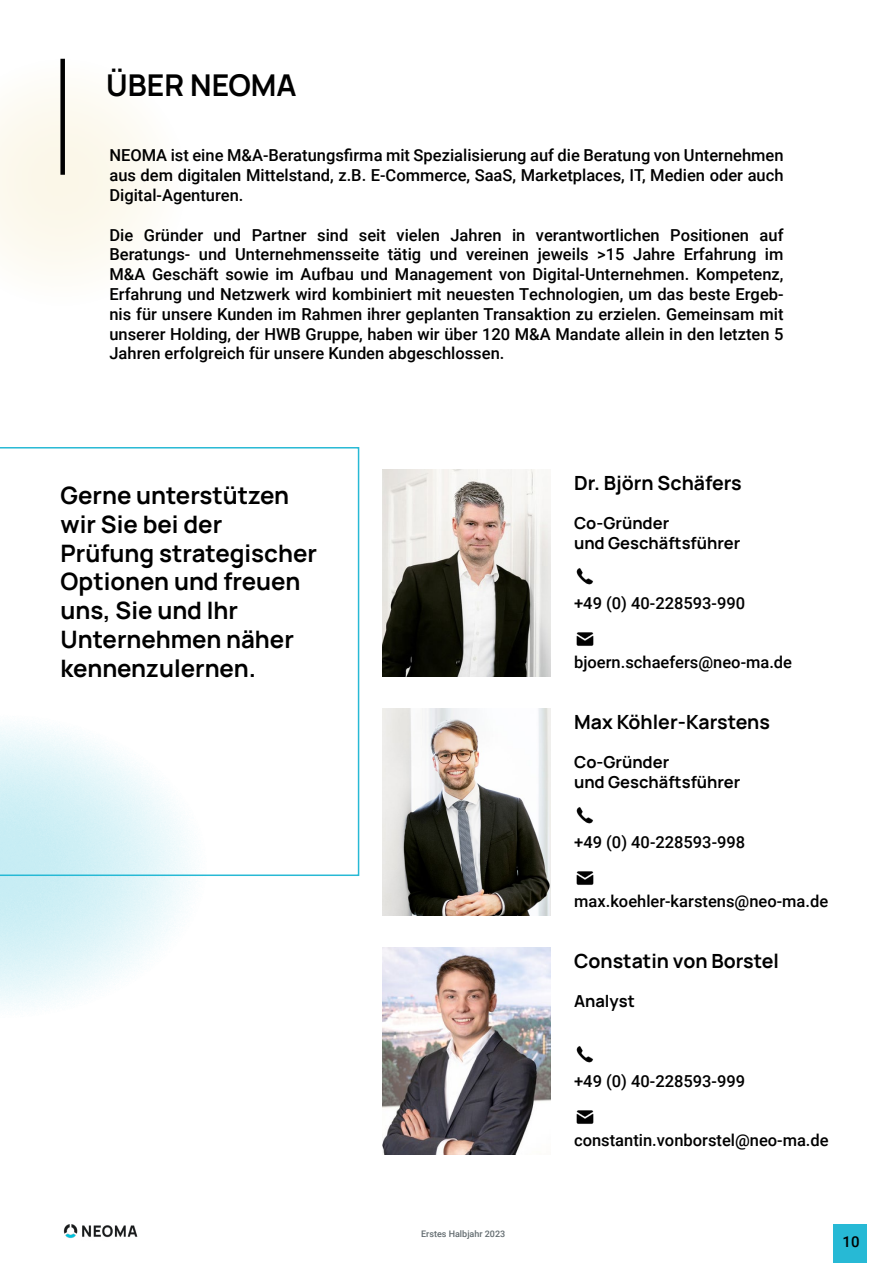
<style>
.page{position:relative;width:893px;height:1263px;background:#fff}
.page>*{position:absolute;margin:0;border:0;box-sizing:border-box;transform-origin:0 0}
.t1{font:200 30px "Manrope";color:#000}
.t2{font:200 24px/28.8px "Manrope";color:#000}
.t3{font:200 19.5px "Manrope";color:#000}
.t4{font:500 16.5px/19.8px "Roboto";color:#000;text-align:justify}
.t5{font:200 16.5px/19.8px "Manrope";color:#000}
.t6{font:500 15px "Roboto";color:#000}
.t7{font:500 9px "Roboto";color:#636c70}
</style>
<div class="page">
<svg style="left:0;top:90px;width:154px;height:183px;fill:#fcf9ef"></svg>
<div style="left:60px;top:59px;width:5px;height:116px;background:#000"></div>
<img style="left:382px;top:469px;width:168px;height:207px">
<img style="left:576px;top:568px;width:17px;height:17px">
<img style="left:576px;top:632px;width:18px;height:14px">
<img style="left:382px;top:947px;width:168px;height:207px">
<div style="left:834px;top:1225px;width:33px;height:38px;background:#27b9d5"></div>
<img style="left:382px;top:708px;width:168px;height:207px">
<img style="left:576px;top:807px;width:17px;height:17px">
<img style="left:576px;top:871px;width:18px;height:14px">
<img style="left:576px;top:1046px;width:17px;height:17px">
<img style="left:576px;top:1110px;width:18px;height:14px">
<svg style="left:0;top:447px;width:359px;height:429px"></svg>
<img style="left:63px;top:1224px;width:75px;height:14px">
<svg style="left:0;top:714px;width:207px;height:294px"></svg>
<h1 class="t1" style="left:106px;top:64px;width:192px">ÜBER NEOMA</h1>
<p class="t4" style="left:109px;top:145px;width:676px">NEOMA ist eine M&amp;A-Beratungsfirma mit Spezialisierung auf die Beratung von Unternehmen aus dem digitalen Mittelstand, z.B. E-Commerce, SaaS, Marketplaces, IT, Medien oder auch Digital-Agenturen.</p>
<p class="t4" style="left:109px;top:224px;width:676px">Die Gründer und Partner sind seit vielen Jahren in verantwortlichen Positionen auf Beratungs- und Unternehmensseite tätig und vereinen jeweils &gt;15 Jahre Erfahrung im M&amp;A Geschäft sowie im Aufbau und Management von Digital-Unternehmen. Kompetenz, Erfahrung und Netzwerk wird kombiniert mit neuesten Technologien, um das beste Ergeb&shy;nis für unsere Kunden im Rahmen ihrer geplanten Transaktion zu erzielen. Gemeinsam mit unserer Holding, der HWB Gruppe, haben wir über 120 M&amp;A Mandate allein in den letzten 5<br>Jahren erfolgreich für unsere Kunden abgeschlossen.</p>
<h2 class="t2" style="left:61px;top:480px;width:258px">Gerne unterstützen wir Sie bei der<br>Prüfung strategischer<br>Optionen und freuen uns, Sie und Ihr<br>Unternehmen näher kennenzulernen.</h2>
<p class="t7" style="left:421px;top:1227px;width:86px">Erstes Halbjahr 2023</p>
<p class="t3" style="left:574px;top:469px;width:169px">Dr. Björn Schäfers</p>
<p class="t5" style="left:574px;top:513px;width:168px">Co-Gründer<br>und Geschäftsführer</p>
<p class="t4" style="left:574px;top:592px;width:173px">+49 (0) 40-228593-990</p>
<p class="t4" style="left:574px;top:652px;width:220px">bjoern.schaefers@neo-ma.de</p>
<p class="t3" style="left:574px;top:708px;width:197px">Max Köhler-Karstens</p>
<p class="t5" style="left:574px;top:752px;width:168px">Co-Gründer<br>und Geschäftsführer</p>
<p class="t4" style="left:574px;top:831px;width:173px">+49 (0) 40-228593-998</p>
<p class="t4" style="left:574px;top:891px;width:256px">max.koehler-karstens@neo-ma.de</p>
<p class="t3" style="left:574px;top:947px;width:206px">Constatin von Borstel</p>
<p class="t5" style="left:574px;top:991px;width:62px">Analyst</p>
<p class="t4" style="left:574px;top:1070px;width:173px">+49 (0) 40-228593-999</p>
<p class="t4" style="left:574px;top:1130px;width:256px">constantin.vonborstel@neo-ma.de</p>
<p class="t6" style="left:843px;top:1231px;width:19px">10</p>
</div>
